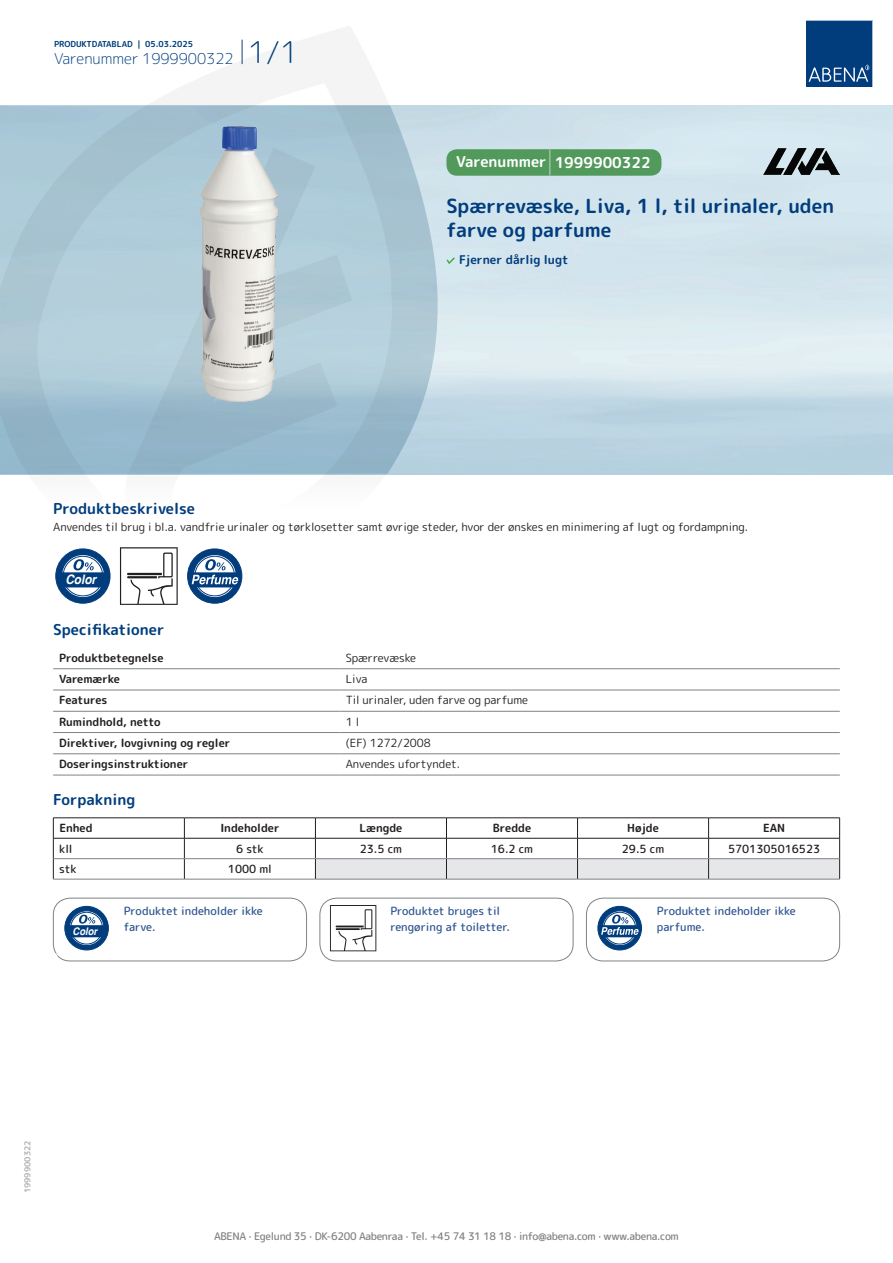
<style>
.page{position:relative;width:893px;height:1263px;background:#fff}
.page>*{position:absolute;margin:0;border:0;box-sizing:border-box;transform-origin:0 0}
.t1{font:700 19.5px/24px "Rounded Mplus 1 c";color:#013d7d}
.t2{font:700 15px "Rounded Mplus 1 c";color:#013d7d}
.t3{font:300 15px "Rounded Mplus 1 c";color:#013d7d}
.t4{font:700 15px "Rounded Mplus 1 c";color:#fff}
.t5{font:italic 700 13.05px "Helvetica";letter-spacing:-.005em;color:#fff;scale:.9 1}
.t6{font:700 12px "Rounded Mplus 1 c";color:#013d7d}
.t7{font:11.25px "Rounded Mplus 1 c";color:#231f20}
.t8{font:700 11.25px "Rounded Mplus 1 c";color:#231f20}
.t9{font:500 11.25px/16.5px "Rounded Mplus 1 c";color:#305691}
.t10{font:500 11.25px "Rounded Mplus 1 c";color:#231f20}
.t11{font:500 10.5px "Rounded Mplus 1 c";letter-spacing:-.03em;color:#808285}
.t12{font:italic 700 10.5px "Helvetica";letter-spacing:-.005em;color:#fff;scale:.9 1}
.t13{font:700 10.5px "Rounded Mplus 1 c";color:#fff}
.t14{font:700 8.25px "Rounded Mplus 1 c";color:#013d7d}
.t15{font:700 8.25px "Rounded Mplus 1 c";color:#b2b3b7}
.s1{font-size:30px}
.s2{font-size:25.5px}
</style>
<div class="page">
<img style="left:439px;top:106px;width:454px;height:368px">
<svg style="left:0;top:26px;width:439px;height:578px"></svg>
<svg style="left:0;top:106px;width:438px;height:368px;background:#a8c5d4"></svg>
<svg style="left:242px;top:40px;width:1px;height:24px"></svg>
<svg style="left:806px;top:20px;width:67px;height:67px;background:#144b86"></svg>
<img style="left:201px;top:127px;width:76px;height:275px">
<div style="left:56px;top:549px;width:54px;height:54px;background:#013d7d;border-radius:50%"></div>
<div style="left:55px;top:549px;width:55px;height:54px;border:1px solid #013d7d;border-radius:50%"></div>
<svg style="left:61px;top:554px;width:44px;height:44px"></svg>
<div style="left:61px;top:554px;width:44px;height:44px;border:1px solid #013d7d;border-radius:50%"></div>
<div style="left:63px;top:556px;width:40px;height:40px;border:1px solid #013d7d;border-radius:50%"></div>
<svg style="left:58px;top:559px;width:49px;height:28px"></svg>
<svg style="left:120px;top:547px;width:58px;height:58px"></svg>
<div style="left:188px;top:549px;width:54px;height:54px;background:#013d7d;border-radius:50%"></div>
<div style="left:187px;top:549px;width:55px;height:54px;border:1px solid #013d7d;border-radius:50%"></div>
<svg style="left:193px;top:554px;width:44px;height:44px"></svg>
<div style="left:192px;top:554px;width:45px;height:44px;border:1px solid #013d7d;border-radius:50%"></div>
<div style="left:195px;top:556px;width:40px;height:40px;border:1px solid #013d7d;border-radius:50%"></div>
<svg style="left:189px;top:559px;width:49px;height:28px"></svg>
<hr style="left:53px;top:668px;width:287px;height:1px;background:#808285">
<hr style="left:340px;top:668px;width:500px;height:1px;background:#808285">
<hr style="left:53px;top:690px;width:287px;height:1px;background:#808285">
<hr style="left:340px;top:690px;width:500px;height:1px;background:#808285">
<hr style="left:53px;top:711px;width:287px;height:1px;background:#808285">
<hr style="left:340px;top:711px;width:500px;height:1px;background:#808285">
<hr style="left:53px;top:732px;width:287px;height:1px;background:#808285">
<hr style="left:340px;top:732px;width:500px;height:1px;background:#808285">
<hr style="left:53px;top:753px;width:287px;height:1px;background:#808285">
<hr style="left:340px;top:753px;width:500px;height:1px;background:#808285">
<hr style="left:53px;top:775px;width:287px;height:1px;background:#808285">
<hr style="left:340px;top:775px;width:500px;height:1px;background:#808285">
<hr style="left:53px;top:817px;width:131px;height:1px;background:#231f20">
<hr style="left:184px;top:817px;width:131px;height:1px;background:#231f20">
<hr style="left:315px;top:817px;width:131px;height:1px;background:#231f20">
<hr style="left:446px;top:817px;width:131px;height:1px;background:#231f20">
<hr style="left:577px;top:817px;width:132px;height:1px;background:#231f20">
<hr style="left:709px;top:817px;width:131px;height:1px;background:#231f20">
<hr style="left:53px;top:838px;width:131px;height:1px;background:#231f20">
<hr style="left:184px;top:838px;width:131px;height:1px;background:#231f20">
<svg style="left:53px;top:818px;width:1px;height:61px"></svg>
<svg style="left:184px;top:818px;width:1px;height:61px"></svg>
<svg style="left:315px;top:818px;width:525px;height:61px"></svg>
<hr style="left:54px;top:858px;width:130px;height:1px;background:#808285">
<hr style="left:184px;top:858px;width:131px;height:1px;background:#808285">
<hr style="left:315px;top:858px;width:131px;height:1px;background:#808285">
<hr style="left:446px;top:858px;width:131px;height:1px;background:#808285">
<hr style="left:577px;top:858px;width:132px;height:1px;background:#808285">
<hr style="left:709px;top:858px;width:130px;height:1px;background:#808285">
<hr style="left:53px;top:879px;width:131px;height:1px;background:#808285">
<hr style="left:184px;top:879px;width:131px;height:1px;background:#808285">
<hr style="left:315px;top:879px;width:131px;height:1px;background:#808285">
<hr style="left:446px;top:879px;width:131px;height:1px;background:#808285">
<hr style="left:577px;top:879px;width:132px;height:1px;background:#808285">
<hr style="left:709px;top:879px;width:131px;height:1px;background:#808285">
<div style="left:65px;top:906px;width:43px;height:44px;background:#013d7d;border-radius:50%"></div>
<div style="left:65px;top:906px;width:44px;height:44px;border:1px solid #013d7d;border-radius:50%"></div>
<svg style="left:69px;top:911px;width:35px;height:34px"></svg>
<div style="left:69px;top:910px;width:36px;height:36px;border:1px solid #013d7d;border-radius:50%"></div>
<div style="left:71px;top:912px;width:32px;height:32px;border:1px solid #013d7d;border-radius:50%"></div>
<svg style="left:66px;top:915px;width:40px;height:22px"></svg>
<div style="left:53px;top:898px;width:254px;height:63px;border:1px solid #808285;border-radius:17px"></div>
<svg style="left:330px;top:905px;width:46px;height:46px"></svg>
<div style="left:320px;top:898px;width:253px;height:63px;border:1px solid #808285;border-radius:17px"></div>
<div style="left:598px;top:906px;width:43px;height:44px;background:#013d7d;border-radius:50%"></div>
<div style="left:598px;top:906px;width:44px;height:44px;border:1px solid #013d7d;border-radius:50%"></div>
<svg style="left:602px;top:911px;width:35px;height:34px"></svg>
<div style="left:602px;top:910px;width:36px;height:36px;border:1px solid #013d7d;border-radius:50%"></div>
<div style="left:604px;top:912px;width:32px;height:32px;border:1px solid #013d7d;border-radius:50%"></div>
<svg style="left:599px;top:915px;width:40px;height:22px"></svg>
<div style="left:586px;top:898px;width:254px;height:63px;border:1px solid #808285;border-radius:17px"></div>
<svg style="left:446px;top:257px;width:9px;height:7px"></svg>
<div style="left:446px;top:149px;width:215px;height:27px;background:#52995c;border-radius:10px"></div>
<img style="left:763px;top:148px;width:77px;height:26px">
<p class="t14" style="left:54px;top:38px;width:141px">PRODUKTDATABLAD | 05.03.2025</p>
<h2 class="t3" style="left:54px;top:48px;width:246px">Varenummer 1999900322 <span class="s1">1/1</span></h2>
<h2 class="t4" style="left:456px;top:152px;width:196px">Varenummer <span class="s2">|</span> 1999900322</h2>
<h1 class="t1" style="left:446px;top:194px;width:389px">Spærrevæske, Liva, 1 l, til urinaler, uden farve og parfume</h1>
<p class="t6" style="left:459px;top:251px;width:111px">Fjerner dårlig lugt</p>
<h2 class="t2" style="left:53px;top:498px;width:143px">Produktbeskrivelse</h2>
<p class="t7" style="left:53px;top:518px;width:696px">Anvendes til brug i bl.a. vandfrie urinaler og tørklosetter samt øvrige steder, hvor der ønskes en minimering af lugt og fordampning.</p>
<p class="t5" style="left:65px;top:569px;width:36px">Color</p>
<h2 class="t2" style="left:53px;top:619px;width:113px">Specifikationer</h2>
<p class="t8" style="left:59px;top:650px;width:106px">Produktbetegnelse</p>
<p class="t7" style="left:346px;top:650px;width:72px">Spærrevæske</p>
<p class="t8" style="left:59px;top:671px;width:62px">Varemærke</p>
<p class="t7" style="left:346px;top:671px;width:23px">Liva</p>
<p class="t8" style="left:59px;top:692px;width:50px">Features</p>
<p class="t7" style="left:346px;top:692px;width:184px">Til urinaler, uden farve og parfume</p>
<p class="t8" style="left:59px;top:714px;width:103px">Rumindhold, netto</p>
<p class="t7" style="left:346px;top:714px;width:15px">1 l</p>
<p class="t8" style="left:59px;top:735px;width:173px">Direktiver, lovgivning og regler</p>
<p class="t7" style="left:346px;top:735px;width:87px">(EF) 1272/2008</p>
<p class="t8" style="left:59px;top:756px;width:131px">Doseringsinstruktioner</p>
<p class="t7" style="left:346px;top:756px;width:116px">Anvendes ufortyndet.</p>
<h2 class="t2" style="left:53px;top:789px;width:84px">Forpakning</h2>
<p class="t8" style="left:59px;top:820px;width:35px">Enhed</p>
<p class="t8" style="left:220px;top:820px;width:61px">Indeholder</p>
<p class="t8" style="left:359px;top:820px;width:44px">Længde</p>
<p class="t8" style="left:493px;top:820px;width:40px">Bredde</p>
<p class="t8" style="left:627px;top:820px;width:33px">Højde</p>
<p class="t8" style="left:763px;top:820px;width:24px">EAN</p>
<p class="t10" style="left:59px;top:840px;width:15px">kll</p>
<p class="t10" style="left:236px;top:840px;width:29px">6 stk</p>
<p class="t10" style="left:360px;top:840px;width:44px">23.5 cm</p>
<p class="t10" style="left:491px;top:840px;width:44px">16.2 cm</p>
<p class="t10" style="left:622px;top:840px;width:44px">29.5 cm</p>
<p class="t10" style="left:728px;top:840px;width:94px">5701305016523</p>
<p class="t10" style="left:59px;top:861px;width:19px">stk</p>
<p class="t10" style="left:228px;top:861px;width:45px">1000 ml</p>
<p class="t9" style="left:124px;top:902px;width:140px">Produktet indeholder ikke</p>
<p class="t12" style="left:73px;top:922px;width:29px">Color</p>
<p class="t9" style="left:124px;top:919px;width:33px">farve.</p>
<p class="t9" style="left:390px;top:902px;width:121px">Produktet bruges til rengøring af toiletter.</p>
<p class="t9" style="left:657px;top:902px;width:140px">Produktet indeholder ikke parfume.</p>
<p class="t13" style="left:53px;top:950px;width:7px">*</p>
<p class="t15" style="left:22px;top:1193px;width:54px;rotate:-90deg">1999900322</p>
<p class="t11" style="left:214px;top:1229px;width:466px">ABENA · Egelund 35 · DK-6200 Aabenraa · Tel. +45 74 31 18 18 · info@abena.com · www.abena.com</p>
</div>
